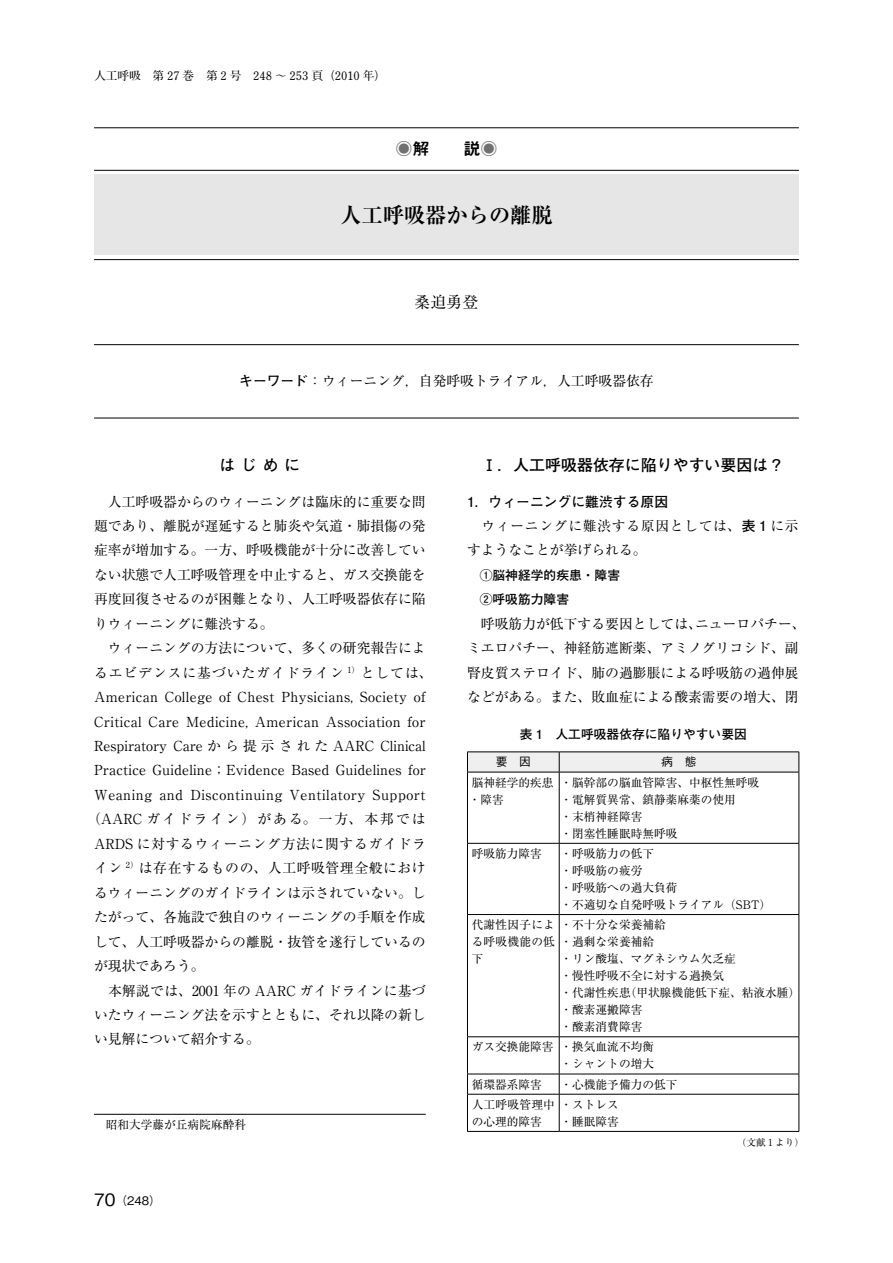
<style>
.page{position:relative;width:893px;height:1263px;background:#fff}
.page>*{position:absolute;margin:0;border:0;box-sizing:border-box;transform-origin:0 0}
.t1{font:700 21.3px "Ryumin Pr 5";color:#000}
.t2{font:16.95px "Midashi Go Pr 5 MB31";color:#000}
.t3{font:700 15.9px "Futo Go B101 Pr 5";color:#000}
.t4{font:15.9px "Ryumin Pr 5";color:#000}
.t5{font:13.8px/24.5px "Ryumin Pr 5";color:#000}
.t6{font:13.8px "Ryumin Pr 5";letter-spacing:.025em;color:#000}
.t7{font:13.8px "Ryumin Pr 5";letter-spacing:.04em;color:#000}
.t8{font:13.8px/24.5px "Ryumin Pr 5";letter-spacing:.05em;color:#000}
.t9{font:13.8px "Ryumin Pr 5";letter-spacing:.065em;color:#000}
.t10{font:13.8px "Ryumin Pr 5";letter-spacing:.145em;color:#000}
.t11{font:700 13.8px "Futo Go B101 Pr 5";color:#000}
.t12{font:700 12.75px/24.5px "Futo Go B101 Pr 5";color:#000}
.t13{font:11.7px/17px "Ryumin Pr 5";color:#000}
.t14{font:700 11.7px "Futo Min A101 Pr 5";color:#000}
.t15{font:500 11.7px "Gothic BBB Pr 5";color:#000}
.t16{font:11.7px/17px "Ryumin Pr 5";letter-spacing:.02em;color:#000}
.t17{font:9.6px "Ryumin Pr 5";color:#000}
.s1{color:#727171}
.s2{font-family:"Futo Go B101 Pr 5";font-weight:700}
.s3{font-size:16.95px}
</style>
<div class="page">
<hr style="left:94px;top:1114px;width:332px;height:1px;background:#000">
<hr style="left:94px;top:128px;width:705px;height:1px;background:#000">
<hr style="left:94px;top:170px;width:705px;height:1px;background:#000">
<hr style="left:94px;top:259px;width:705px;height:1px;background:#000">
<div style="left:94px;top:174px;width:705px;height:81px;background:#e6e6e6"></div>
<hr style="left:94px;top:344px;width:705px;height:1px;background:#000">
<hr style="left:94px;top:418px;width:705px;height:1px;background:#000">
<svg style="left:467px;top:752px;width:333px;height:20px"></svg>
<hr style="left:467px;top:772px;width:92px;height:1px;background:#000">
<hr style="left:467px;top:772px;width:1px;height:71px;background:#000">
<hr style="left:559px;top:772px;width:240px;height:1px;background:#000">
<hr style="left:559px;top:772px;width:1px;height:71px;background:#000">
<hr style="left:799px;top:772px;width:1px;height:71px;background:#000">
<hr style="left:467px;top:843px;width:92px;height:1px;background:#000">
<hr style="left:467px;top:843px;width:1px;height:71px;background:#000">
<hr style="left:559px;top:843px;width:240px;height:1px;background:#000">
<hr style="left:559px;top:843px;width:1px;height:71px;background:#000">
<hr style="left:799px;top:843px;width:1px;height:71px;background:#000">
<hr style="left:467px;top:914px;width:92px;height:1px;background:#000">
<hr style="left:467px;top:915px;width:1px;height:121px;background:#000">
<hr style="left:559px;top:914px;width:240px;height:1px;background:#000">
<hr style="left:559px;top:915px;width:1px;height:121px;background:#000">
<hr style="left:799px;top:915px;width:1px;height:121px;background:#000">
<hr style="left:467px;top:1036px;width:92px;height:1px;background:#000">
<hr style="left:467px;top:1037px;width:1px;height:37px;background:#000">
<hr style="left:559px;top:1036px;width:240px;height:1px;background:#000">
<hr style="left:559px;top:1037px;width:1px;height:37px;background:#000">
<hr style="left:799px;top:1037px;width:1px;height:37px;background:#000">
<hr style="left:467px;top:1074px;width:92px;height:1px;background:#000">
<svg style="left:467px;top:1074px;width:1px;height:20px"></svg>
<hr style="left:559px;top:1074px;width:240px;height:1px;background:#000">
<svg style="left:559px;top:1074px;width:1px;height:20px"></svg>
<svg style="left:799px;top:1074px;width:1px;height:20px"></svg>
<hr style="left:467px;top:1094px;width:92px;height:1px;background:#000">
<hr style="left:467px;top:1094px;width:1px;height:37px;background:#000">
<hr style="left:559px;top:1094px;width:240px;height:1px;background:#000">
<hr style="left:559px;top:1094px;width:1px;height:37px;background:#000">
<hr style="left:799px;top:1094px;width:1px;height:37px;background:#000">
<hr style="left:467px;top:1131px;width:92px;height:1px;background:#000">
<hr style="left:559px;top:1131px;width:240px;height:1px;background:#000">
<p class="t14" style="left:94px;top:67px;width:294px">人工呼吸　第 27 巻　第 2 号　248 〜 253 頁（2010 年）</p>
<p class="t2" style="left:395px;top:135px;width:104px"><span class="s1">◉</span>解　　説<span class="s1">◉</span></p>
<h1 class="t1" style="left:340px;top:198px;width:214px">人工呼吸器からの離脱</h1>
<p class="t4" style="left:415px;top:290px;width:65px">桑迫勇登</p>
<p class="t5" style="left:239px;top:368px;width:416px"><span class="s2">キーワード</span>：ウィーニング，自発呼吸トライアル，人工呼吸器依存</p>
<p class="t3" style="left:220px;top:452px;width:82px">はじめに</p>
<p class="t5" style="left:94px;top:488px;width:333px">　人工呼吸器からのウィーニングは臨床的に重要な問</p>
<p class="t5" style="left:94px;top:513px;width:333px">題であり、離脱が遅延すると肺炎や気道・肺損傷の発</p>
<p class="t5" style="left:94px;top:537px;width:333px">症率が増加する。一方、呼吸機能が十分に改善してい</p>
<p class="t5" style="left:94px;top:561px;width:333px">ない状態で人工呼吸管理を中止すると、ガス交換能を</p>
<p class="t5" style="left:94px;top:586px;width:333px">再度回復させるのが困難となり、人工呼吸器依存に陥</p>
<p class="t5" style="left:94px;top:610px;width:181px">りウィーニングに難渋する。</p>
<p class="t5" style="left:94px;top:635px;width:333px">　ウィーニングの方法について、多くの研究報告によ</p>
<p class="t9" style="left:94px;top:662px;width:340px">るエビデンスに基づいたガイドライン <sup>1）</sup>としては、</p>
<p class="t6" style="left:94px;top:686px;width:333px">American College of Chest Physicians, Society of</p>
<p class="t6" style="left:94px;top:710px;width:333px">Critical Care Medicine, American Association for</p>
<p class="t5" style="left:94px;top:733px;width:333px">Respiratory Care から提示された AARC Clinical</p>
<p class="t5" style="left:94px;top:757px;width:333px">Practice Guideline；Evidence Based Guidelines for</p>
<p class="t7" style="left:94px;top:784px;width:333px">Weaning and Discontinuing Ventilatory Support</p>
<p class="t10" style="left:87px;top:808px;width:340px">（AARC ガイドライン）がある。一方、本邦では</p>
<p class="t8" style="left:94px;top:830px;width:333px">ARDS に対するウィーニング方法に関するガイドラ</p>
<p class="t7" style="left:94px;top:857px;width:333px">イン <sup>2）</sup>は存在するものの、人工呼吸管理全般におけ</p>
<p class="t5" style="left:94px;top:879px;width:333px">るウィーニングのガイドラインは示されていない。し</p>
<p class="t5" style="left:94px;top:904px;width:333px">たがって、各施設で独自のウィーニングの手順を作成</p>
<p class="t5" style="left:94px;top:928px;width:333px">して、人工呼吸器からの離脱・抜管を遂行しているの</p>
<p class="t5" style="left:94px;top:953px;width:112px">が現状であろう。</p>
<p class="t5" style="left:94px;top:977px;width:333px">　本解説では、2001 年の AARC ガイドラインに基づ</p>
<p class="t5" style="left:94px;top:1002px;width:333px">いたウィーニング法を示すとともに、それ以降の新し</p>
<p class="t5" style="left:94px;top:1026px;width:167px">い見解について紹介する。</p>
<p class="t13" style="left:106px;top:1115px;width:142px">昭和大学藤が丘病院麻酔科</p>
<p class="t15" style="left:94px;top:1191px;width:68px"><span class="s3">70</span>（248）</p>
<p class="t3" style="left:481px;top:452px;width:304px">Ⅰ．人工呼吸器依存に陥りやすい要因は？</p>
<p class="t11" style="left:467px;top:490px;width:203px">1．ウィーニングに難渋する原因</p>
<p class="t8" style="left:467px;top:513px;width:333px">　ウィーニングに難渋する原因としては、<span class="s2">表 1</span> に示すようなことが挙げられる。</p>
<p class="t12" style="left:480px;top:562px;width:142px">①脳神経学的疾患・障害<br>②呼吸筋力障害</p>
<p class="t5" style="left:467px;top:610px;width:340px">　呼吸筋力が低下する要因としては、ニューロパチー、ミエロパチー、神経筋遮断薬、アミノグリコシド、副腎皮質ステロイド、肺の過膨脹による呼吸筋の過伸展などがある。また、敗血症による酸素需要の増大、閉</p>
<p class="t12" style="left:520px;top:721px;width:229px">表 1　人工呼吸器依存に陥りやすい要因</p>
<p class="t15" style="left:496px;top:753px;width:37px">要　因</p>
<p class="t15" style="left:661px;top:753px;width:37px">病　態</p>
<p class="t13" style="left:469px;top:773px;width:86px">脳神経学的疾患・障害</p>
<p class="t13" style="left:561px;top:773px;width:200px">・脳幹部の脳血管障害、中枢性無呼吸・電解質異常、鎮静薬麻薬の使用<br>・末梢神経障害<br>・閉塞性睡眠時無呼吸</p>
<p class="t13" style="left:472px;top:844px;width:72px">呼吸筋力障害</p>
<p class="t13" style="left:561px;top:844px;width:212px">・呼吸筋力の低下<br>・呼吸筋の疲労<br>・呼吸筋への過大負荷<br>・不適切な自発呼吸トライアル（SBT）</p>
<p class="t13" style="left:472px;top:915px;width:85px;text-align:justify">代謝性因子による呼吸機能の低下</p>
<p class="t13" style="left:561px;top:915px;width:241px">・不十分な栄養補給<br>・過剰な栄養補給<br>・リン酸塩、マグネシウム欠乏症<br>・慢性呼吸不全に対する過換気<br>・代謝性疾患（甲状腺機能低下症、粘液水腫）・酸素運搬障害<br>・酸素消費障害</p>
<p class="t13" style="left:472px;top:1038px;width:184px;text-align:right">ガス交換能障害・換気血流不均衡・シャントの増大</p>
<p class="t13" style="left:472px;top:1075px;width:72px">循環器系障害</p>
<p class="t13" style="left:561px;top:1075px;width:118px">・心機能予備力の低下</p>
<p class="t16" style="left:472px;top:1095px;width:85px">人工呼吸管理中の心理的障害</p>
<p class="t13" style="left:561px;top:1095px;width:60px">・ストレス・睡眠障害</p>
<p class="t17" style="left:737px;top:1135px;width:68px">（文献 1 より）</p>
</div>
